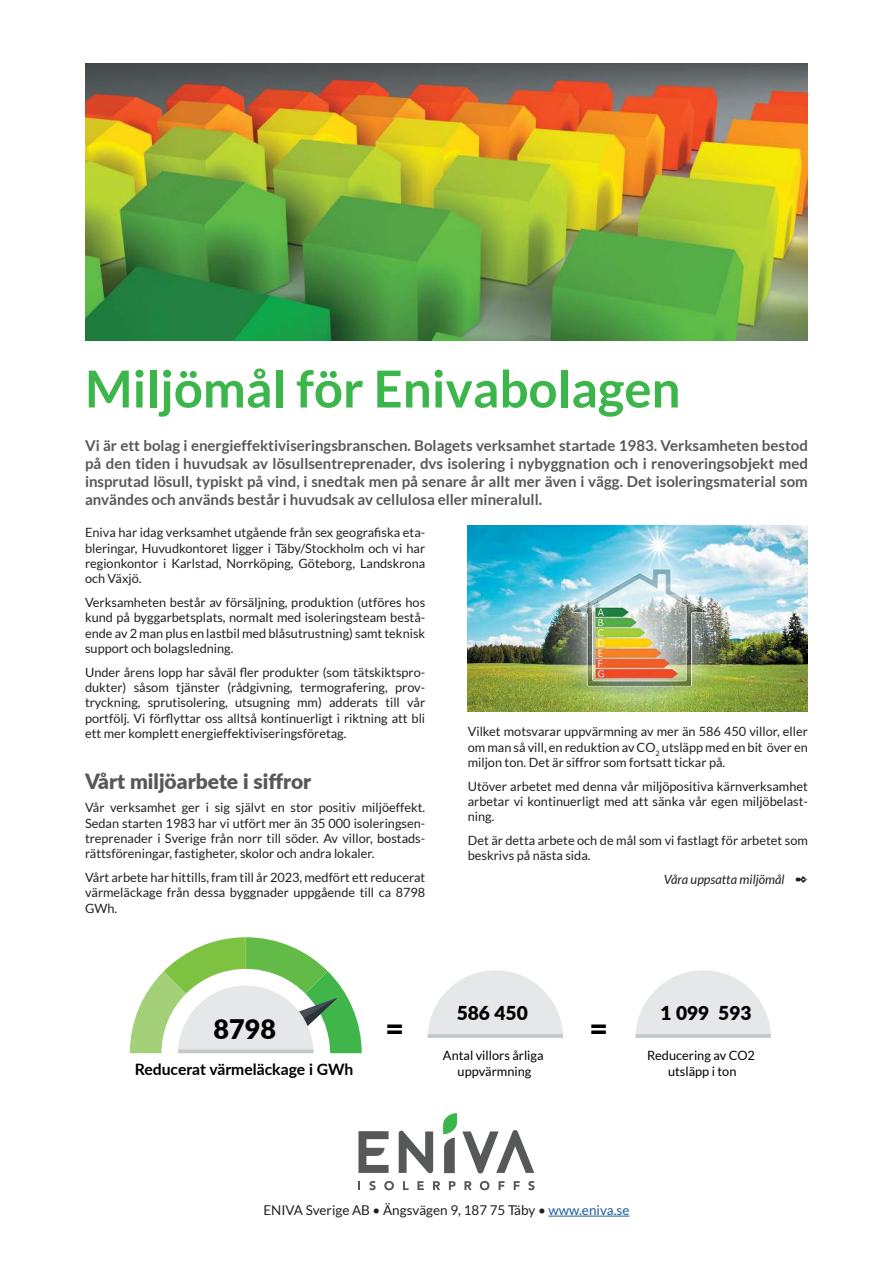
<style>
.page{position:relative;width:893px;height:1263px;background:#fff}
.page>*{position:absolute;margin:0;border:0;box-sizing:border-box;transform-origin:0 0}
.t1{font:700 51px "Lato";color:#3cb54b}
.t2{font:900 31.95px "Lato";color:#000}
.t3{font:900 27px "Lato";color:#000}
.t4{font:900 21px "Lato";color:#57585a}
.t5{font:900 19.2px "Lato";color:#000}
.t6{font:700 15.75px "Lato";color:#000}
.t7{font:700 15px/18px "Lato";color:#57585a;text-align:justify}
.t8{font:13.5px "Lato";color:#221f1f}
.t9{font:12.75px/15.3px "Lato";color:#221f1f;text-align:justify}
.t10{font:12.75px/15.3px "Lato";color:#000;text-align:center}
.t11{font:italic 12.75px "Lato";color:#221f1f}
.s1{color:#1f5d9e}
</style>
<div class="page">
<svg style="left:358px;top:1131px;width:31px;height:42px"></svg>
<svg style="left:399px;top:1130px;width:34px;height:44px"></svg>
<svg style="left:358px;top:1181px;width:2px;height:9px"></svg>
<svg style="left:369px;top:1181px;width:7px;height:9px"></svg>
<svg style="left:384px;top:1181px;width:10px;height:9px"></svg>
<svg style="left:403px;top:1181px;width:6px;height:9px"></svg>
<svg style="left:417px;top:1181px;width:7px;height:9px"></svg>
<svg style="left:433px;top:1181px;width:7px;height:9px"></svg>
<svg style="left:449px;top:1181px;width:7px;height:9px"></svg>
<svg style="left:464px;top:1181px;width:8px;height:9px"></svg>
<svg style="left:480px;top:1181px;width:9px;height:9px"></svg>
<svg style="left:499px;top:1181px;width:5px;height:9px"></svg>
<svg style="left:514px;top:1181px;width:6px;height:9px"></svg>
<svg style="left:528px;top:1181px;width:7px;height:9px"></svg>
<svg style="left:443px;top:1113px;width:91px;height:61px"></svg>
<hr style="left:548px;top:1216px;width:81px;height:1px;background:#1f5d9e">
<img style="left:85px;top:64px;width:723px;height:277px">
<img style="left:468px;top:525px;width:340px;height:187px">
<svg style="left:130px;top:937px;width:232px;height:116px"></svg>
<svg style="left:428px;top:970px;width:135px;height:68px"></svg>
<svg style="left:636px;top:970px;width:135px;height:68px"></svg>
<h1 class="t1" style="left:85px;top:368px;width:597px">Miljömål för Enivabolagen</h1>
<p class="t7" style="left:85px;top:438px;width:724px">Vi är ett bolag i energieffektiviseringsbranschen. Bolagets verksamhet startade 1983. Verksamheten bestod på den tiden i huvudsak av lösullsentreprenader, dvs isolering i nybyggnation och i renove ringsobjekt med insprutad lösull, typiskt på vind, i snedtak men på senare år allt mer även i vägg. Det isoleringsmaterial som användes och används består i huvudsak av cellulosa eller mineralull.</p>
<p class="t9" style="left:85px;top:525px;width:342px">Eniva har idag verksamhet utgående från sex geografiska eta&shy;bleringar, Huvudkontoret ligger i Täby/Stockholm och vi har regionkontor i Karlstad, Norrköping, Göteborg, Landskrona och Växjö.</p>
<p class="t9" style="left:85px;top:595px;width:342px">Verksamheten består av försäljning, produktion (utföres hos kund på byggarbetsplats, normalt med isoleringsteam bestå&shy;ende av 2 man plus en lastbil med blåsutrustning) samt teknisk support och bolagsledning.</p>
<p class="t9" style="left:85px;top:664px;width:342px">Under årens lopp har såväl fler produkter (som tätskiktspro&shy;dukter) såsom tjänster (rådgivning, termografering, prov&shy;tryckning, sprutisolering, utsugning mm) adderats till vår portfölj. Vi förflyttar oss alltså kontinuerligt i riktning att bli ett mer komplett energieffektiviseringsföretag.</p>
<h3 class="t4" style="left:85px;top:765px;width:228px">Vårt miljöarbete i siffror</h3>
<p class="t9" style="left:85px;top:800px;width:342px">Vår verksamhet ger i sig självt en stor positiv miljöeffekt.<br>Seda n starten 1983 har vi utfört mer än 35 000 isoleringsen&shy;treprenader i Sverige från norr till söder. Av villor, bostads&shy;rättsföreningar, fastigheter, skolor och andra lokaler.</p>
<p class="t9" style="left:85px;top:870px;width:342px">Vårt arbete har hittills, fram till år 2023, medfört ett reducerat värmeläckage från dessa byggnader uppgående till ca 8798<br>GWh.</p>
<p class="t9" style="left:468px;top:724px;width:342px">Vilket motsvarar uppvärmning av mer än 586 450 villor, eller om man så vill, en reduktion av CO<sub>2</sub> utsläpp med en bit över en miljo n ton. Det är siffror som fortsatt tickar på.</p>
<p class="t9" style="left:468px;top:778px;width:342px">Utöver arbetet med denna vår miljöpositiva kärnverksamhet arbetar vi kontinuerligt med att sänka vår egen miljöbelast&shy;ning.</p>
<p class="t9" style="left:468px;top:833px;width:342px">Det är detta arbete och de mål som vi fastlagt för arbetet som beskrivs på nästa sida.</p>
<p class="t11" style="left:664px;top:874px;width:122px">Våra uppsatta miljömål</p>
<h3 class="t3" style="left:213px;top:1014px;width:64px">8798</h3>
<p class="t6" style="left:135px;top:1063px;width:220px">Reducerat värmeläckage i GWh</p>
<h3 class="t5" style="left:457px;top:1002px;width:73px">586 450</h3>
<h3 class="t5" style="left:660px;top:1002px;width:93px">1 099 593</h3>
<p class="t10" style="left:443px;top:1049px;width:102px">Antal villors årliga uppvärmning</p>
<h2 class="t2" style="left:385px;top:1011px;width:20px">=</h2>
<h2 class="t2" style="left:590px;top:1011px;width:20px">=</h2>
<p class="t10" style="left:647px;top:1049px;width:110px">Reducering av CO2 utsläpp i ton</p>
<p class="t8" style="left:263px;top:1203px;width:368px">ENIVA Sverige AB • Ängsvägen 9, 187 75 Täby • <span class="s1">www.eniva.se</span></p>
</div>
